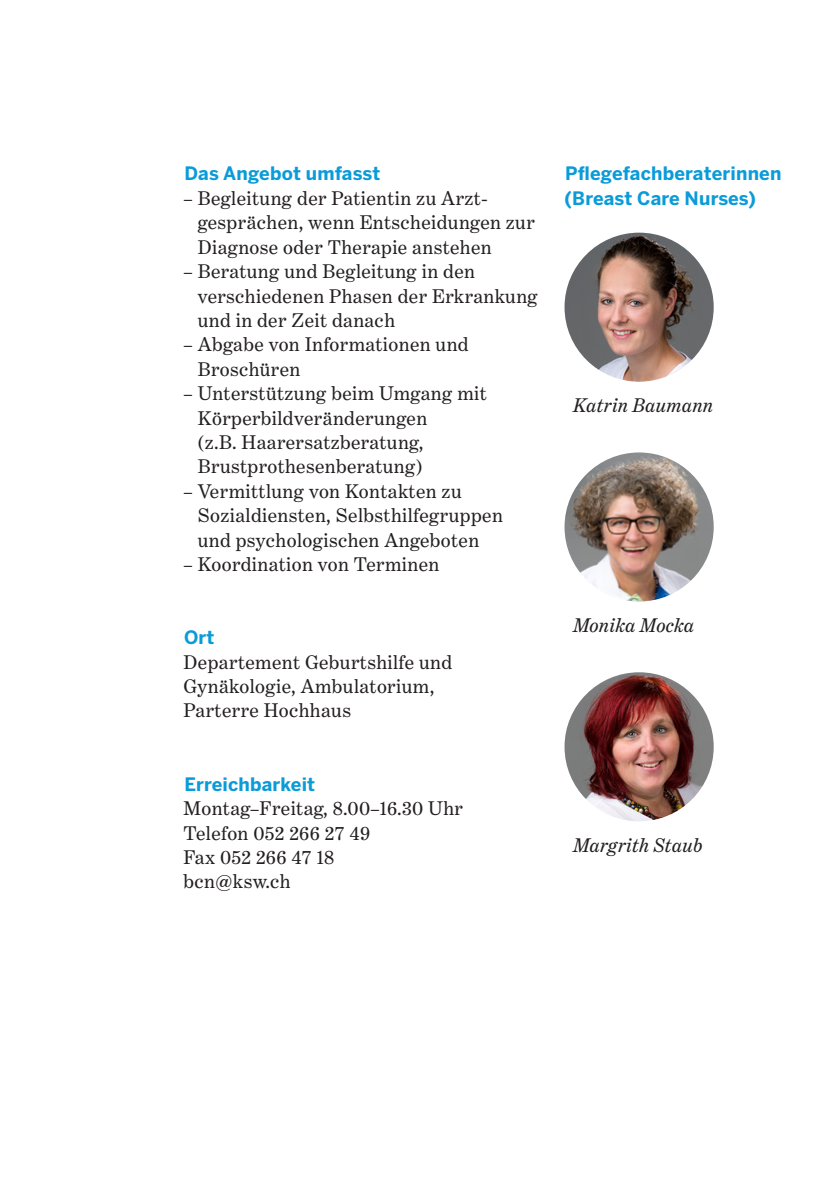
<style>
.page{position:relative;width:840px;height:1191px;background:#fff}
.page>*{position:absolute;margin:0;border:0;box-sizing:border-box;transform-origin:0 0}
._15_Fliesstext{font:20px/24.4px "Benton Modern";letter-spacing:.02em;color:#231f20}
._14_Fliesstext_Unter{font:italic 20px "Benton Modern";letter-spacing:.02em;color:#231f20}
._13_Fliesstext_Titel{font:700 18.4px "Benton Sans";letter-spacing:.01em;color:#0a9bd9}
</style>
<div class="page">
<img style="left:564px;top:233px;width:149px;height:149px;border-radius:75px">
<img style="left:564px;top:452px;width:149px;height:149px;border-radius:75px">
<img style="left:564px;top:672px;width:149px;height:149px;border-radius:75px">
<p class="_13_Fliesstext_Titel" style="left:184px;top:162px;width:197px">Das Angebot umfasst</p>
<p class="_15_Fliesstext" style="left:198px;top:186px;width:338px;text-indent:-14px">– Begleitung der Patientin zu Arzt&shy;gesprächen, wenn Entscheidungen zur<br>Diagnose oder Therapie anstehen</p>
<p class="_15_Fliesstext" style="left:198px;top:259px;width:341px;text-indent:-14px">– Beratung und Begleitung in den verschiedenen Phasen der Erkrankung und in der Zeit danach</p>
<p class="_15_Fliesstext" style="left:198px;top:332px;width:272px;text-indent:-14px">– Abgabe von Informationen und<br>Broschüren</p>
<p class="_15_Fliesstext" style="left:198px;top:381px;width:290px;text-indent:-14px">– Unterstützung beim Umgang mit<br>Körperbildveränderungen<br>(z.B. Haarersatzberatung,<br>Brustprothesenberatung)</p>
<p class="_15_Fliesstext" style="left:198px;top:479px;width:306px;text-indent:-14px">– Vermittlung von Kontakten zu<br>Sozialdiensten, Selbsthilfegruppen und psychologischen Angeboten</p>
<p class="_15_Fliesstext" style="left:183px;top:552px;width:257px">– Koordination von Terminen</p>
<p class="_13_Fliesstext_Titel" style="left:184px;top:626px;width:32px">Ort</p>
<p class="_15_Fliesstext" style="left:183px;top:649px;width:270px">Departement Geburtshilfe und<br>Gynäkologie, Ambulatorium,</p>
<p class="_15_Fliesstext" style="left:183px;top:698px;width:169px">Parterre Hochhaus</p>
<p class="_13_Fliesstext_Titel" style="left:184px;top:772px;width:132px">Erreichbarkeit</p>
<p class="_15_Fliesstext" style="left:183px;top:796px;width:281px">Montag–Freitag, 8.00–16.30 Uhr</p>
<p class="_15_Fliesstext" style="left:183px;top:820px;width:188px">Telefon 052 266 27 49</p>
<p class="_15_Fliesstext" style="left:183px;top:845px;width:152px">Fax 052 266 47 18</p>
<p class="_15_Fliesstext" style="left:183px;top:869px;width:108px">bcn@ksw.ch</p>
<p class="_13_Fliesstext_Titel" style="left:565px;top:162px;width:218px">Pflegefachberaterinnen</p>
<p class="_13_Fliesstext_Titel" style="left:564px;top:187px;width:193px">(Breast Care Nurses)</p>
<p class="_14_Fliesstext_Unter" style="left:572px;top:394px;width:141px">Katrin Baumann</p>
<p class="_14_Fliesstext_Unter" style="left:572px;top:614px;width:123px">Monika Mocka</p>
<p class="_14_Fliesstext_Unter" style="left:572px;top:834px;width:131px">Margrith Staub</p>
</div>
